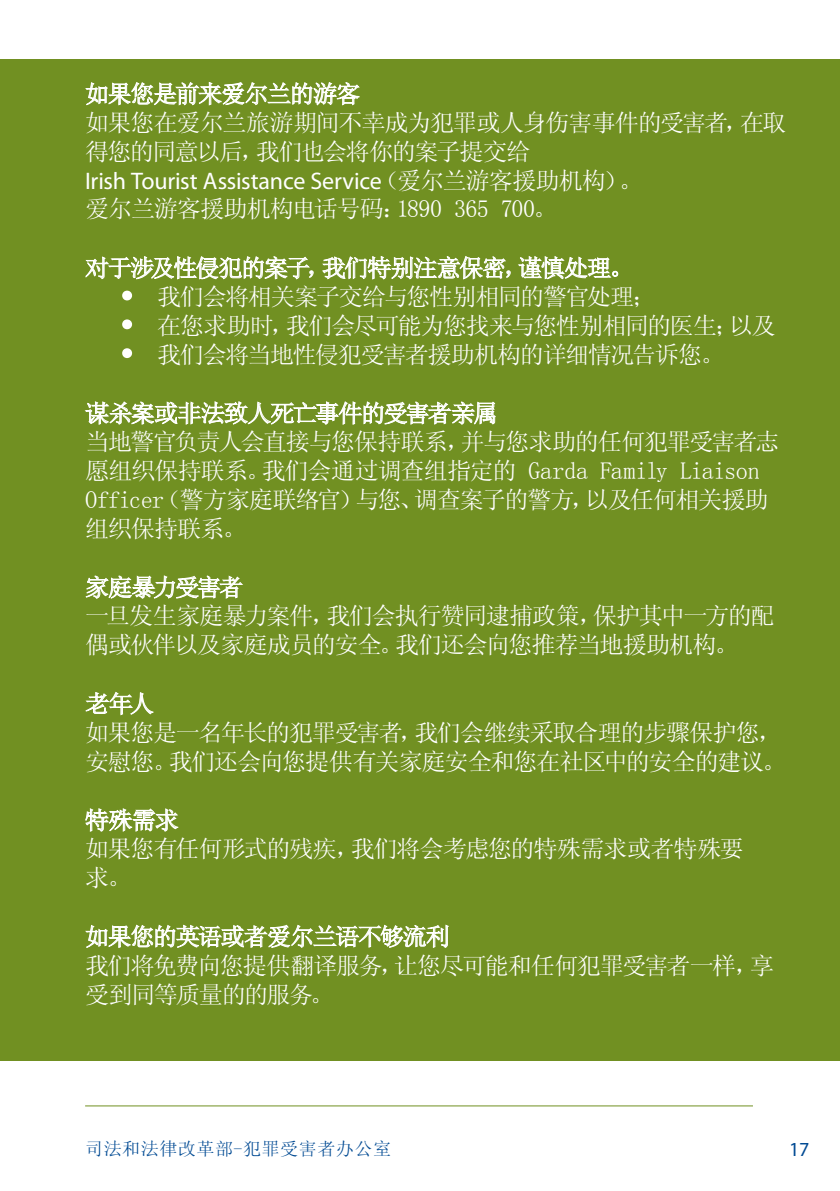
<style>
.page{position:relative;width:840px;height:1191px;background:#fff}
.page>*{position:absolute;margin:0;border:0;box-sizing:border-box;transform-origin:0 0}
.t1{font:24px/28.8px "Sim Sun";letter-spacing:-.05em;color:#fff}
.t2{font:24px "Myriad Pro";letter-spacing:-.01em;color:#fff}
.t3{font:20px "Myriad Pro";color:#004a93}
.t4{font:18px "Sim Sun";letter-spacing:.03em;color:#004a93}
.s1{font-family:"Sim Sun"}
</style>
<div class="page">
<hr style="left:85px;top:1105px;width:667px;height:1px;background:#719022">
<div style="left:0;top:60px;width:839px;height:1000px;background:#719022"></div>
<svg style="left:85px;top:82px;width:275px;height:24px"></svg>
<svg style="left:85px;top:256px;width:229px;height:24px"></svg>
<svg style="left:322px;top:256px;width:296px;height:24px"></svg>
<svg style="left:122px;top:290px;width:11px;height:11px"></svg>
<svg style="left:122px;top:319px;width:11px;height:11px"></svg>
<svg style="left:122px;top:348px;width:11px;height:11px"></svg>
<svg style="left:84px;top:401px;width:412px;height:24px"></svg>
<svg style="left:85px;top:575px;width:158px;height:24px"></svg>
<svg style="left:85px;top:691px;width:69px;height:25px"></svg>
<svg style="left:85px;top:808px;width:94px;height:24px"></svg>
<svg style="left:85px;top:924px;width:364px;height:24px"></svg>
<p class="t1" style="left:85px;top:79px;width:702px">如果您是前来爱尔兰的游客<br>如果您在爱尔兰旅游期间不幸成为犯罪或人身伤害事件的受害者，在取得您的同意以后，我们也会将你的案子提交给</p>
<p class="t2" style="left:85px;top:166px;width:559px">Irish Tourist Assistance Service<span class="s1">（爱尔兰游客援助机构）。</span></p>
<p class="t1" style="left:85px;top:194px;width:473px">爱尔兰游客援助机构电话号码：1890 365 700。</p>
<p class="t1" style="left:85px;top:253px;width:549px">对于涉及性侵犯的案子，我们特别注意保密，谨慎处理。</p>
<p class="t1" style="left:121px;top:282px;width:536px">• 我们会将相关案子交给与您性别相同的警官处理；</p>
<p class="t1" style="left:121px;top:311px;width:655px">• 在您求助时，我们会尽可能为您找来与您性别相同的医生；以及</p>
<p class="t1" style="left:121px;top:340px;width:604px">• 我们会将当地性侵犯受害者援助机构的详细情况告诉您。</p>
<p class="t1" style="left:85px;top:398px;width:695px">谋杀案或非法致人死亡事件的受害者亲属<br>当地警官负责人会直接与您保持联系，并与您求助的任何犯罪受害者志愿组织保持联系。我们会通过调查组指定的 Garda Family Liaison<br>Officer（警方家庭联络官）与您、调查案子的警方，以及任何相关援助组织保持联系。</p>
<p class="t1" style="left:85px;top:572px;width:690px">家庭暴力受害者<br>一旦发生家庭暴力案件，我们会执行赞同逮捕政策，保护其中一方的配偶或伙伴以及家庭成员的安全。我们还会向您推荐当地援助机构。</p>
<p class="t1" style="left:85px;top:689px;width:702px">老年人<br>如果您是一名年长的犯罪受害者，我们会继续采取合理的步骤保护您，安慰您。我们还会向您提供有关家庭安全和您在社区中的安全的建议。</p>
<p class="t1" style="left:85px;top:805px;width:660px">特殊需求<br>如果您有任何形式的残疾，我们将会考虑您的特殊需求或者特殊要求。</p>
<p class="t1" style="left:85px;top:922px;width:690px">如果您的英语或者爱尔兰语不够流利<br>我们将免费向您提供翻译服务，让您尽可能和任何犯罪受害者一样，享受到同等质量的的服务。</p>
<p class="t4" style="left:85px;top:1139px;width:307px">司法和法律改革部-犯罪受害者办公室</p>
<p class="t3" style="left:788px;top:1136px;width:22px">17</p>
</div>
